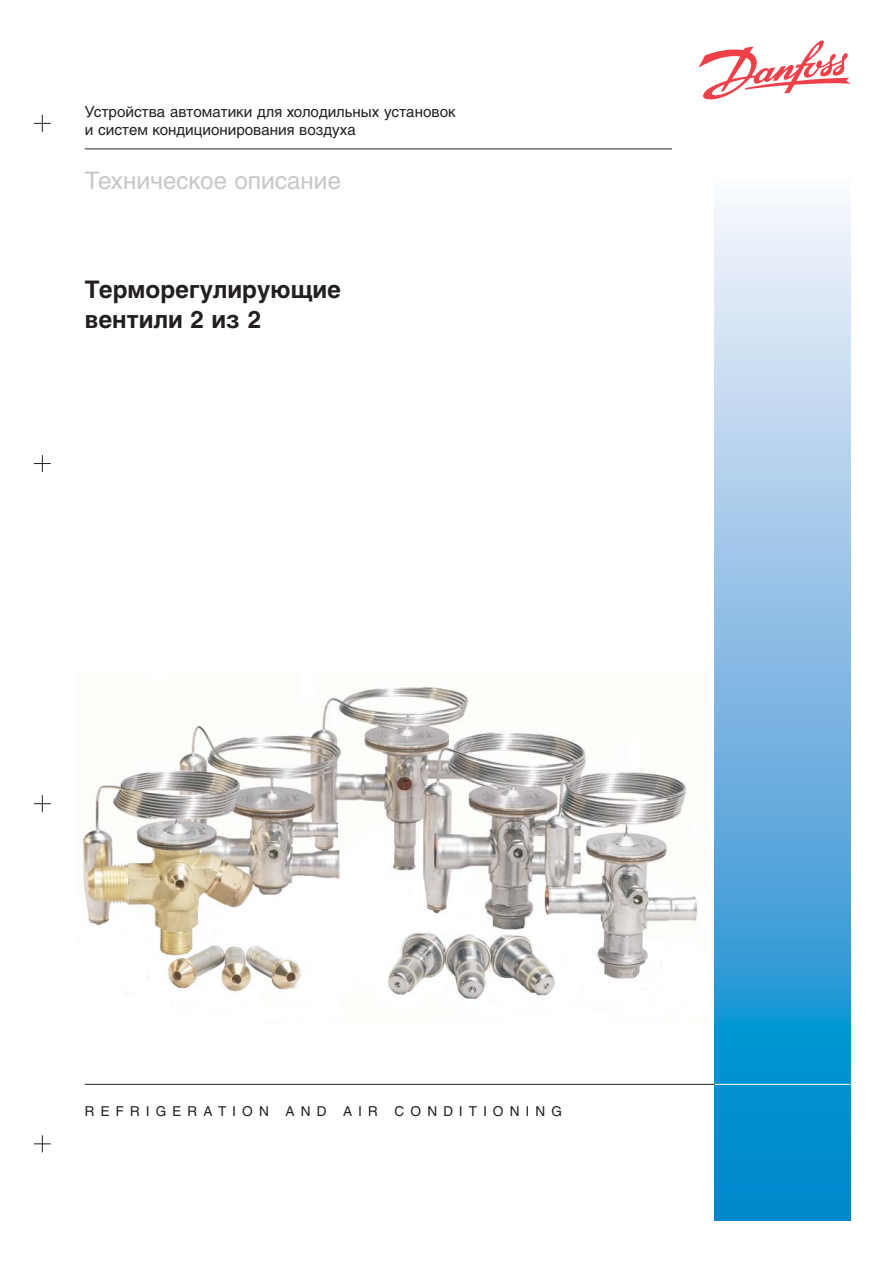
<style>
.page{position:relative;width:893px;height:1263px;background:#fff}
.page>*{position:absolute;margin:0;border:0;box-sizing:border-box;transform-origin:0 0}
.t1{font:700 24px/29.8px "Helios";color:#231f20}
.t2{font:24px "Helios";color:#c6c8ca}
.t3{font:15px/18px "Helios";color:#231f20}
.t4{font:13.5px "Helios";letter-spacing:.46em;color:#231f20}
</style>
<div class="page">
<svg style="left:698px;top:40px;width:152px;height:59px"></svg>
<svg style="left:714px;top:202px;width:136px;height:1018px;background:#74b7e2"></svg>
<hr style="left:85px;top:149px;width:587px;height:1px;background:#231f20">
<hr style="left:85px;top:1084px;width:629px;height:1px;background:#231f20">
<hr style="left:714px;top:1084px;width:136px;height:1px;background:#fff">
<img style="left:82px;top:686px;width:615px;height:313px">
<svg style="left:34px;top:1135px;width:17px;height:17px"></svg>
<svg style="left:34px;top:795px;width:17px;height:17px"></svg>
<svg style="left:34px;top:455px;width:17px;height:17px"></svg>
<svg style="left:34px;top:115px;width:17px;height:17px"></svg>
<p class="t3" style="left:85px;top:104px;width:372px">Устройства автоматики для холодильных установок и систем кондиционирования воздуха</p>
<h1 class="t2" style="left:85px;top:171px;width:257px">Техническое описание</h1>
<h1 class="t1" style="left:85px;top:277px;width:258px">Терморегулирующие вентили 2 из 2</h1>
<p class="t4" style="left:85px;top:1106px;width:478px">REFRIGERATION AND AIR CONDITIONING</p>
</div>
